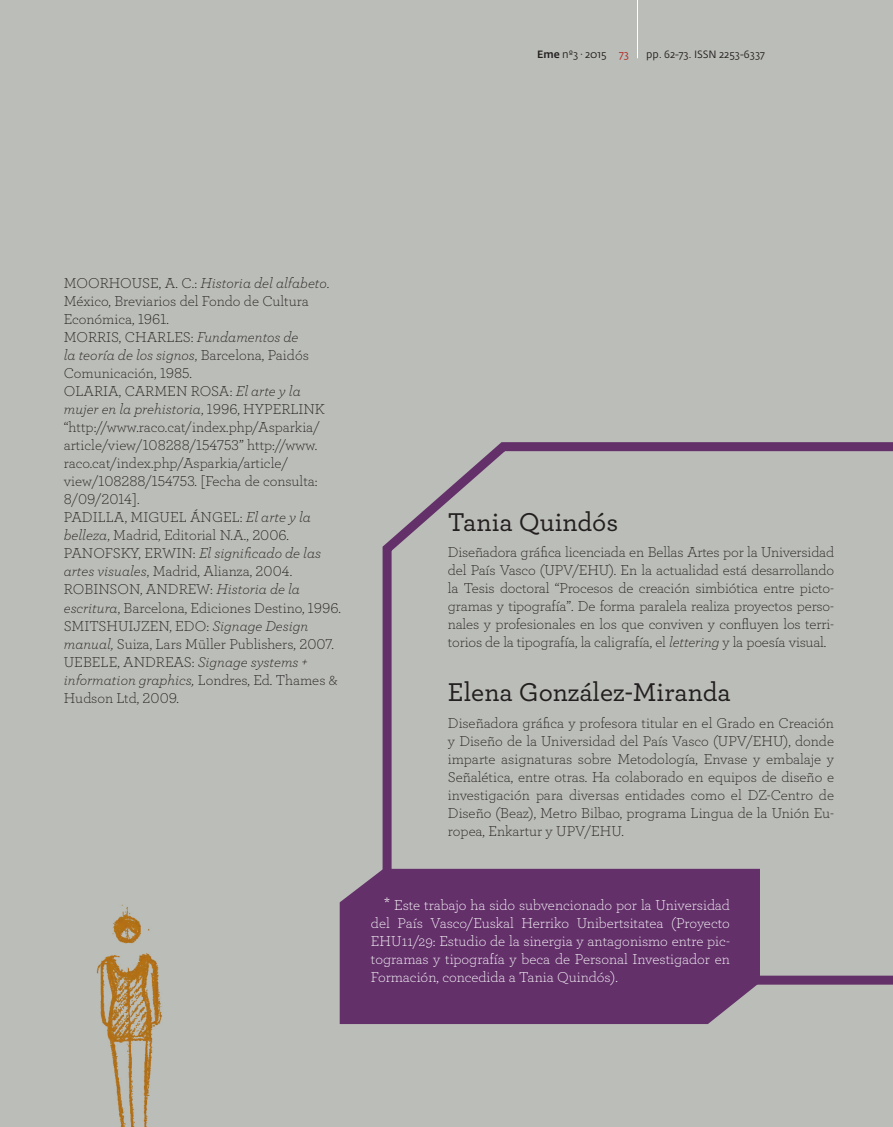
<style>
.page{position:relative;width:893px;height:1127px;background:#bbbdb8}
.page>*{position:absolute;margin:0;border:0;box-sizing:border-box;transform-origin:0 0}
.TEXTO_COMÚN_ART{font:500 27px "Archer";color:#231f20}
.TEXTO_COMÚN_ART-2{font:300 15px/18px "Archer";color:#231f20}
.TEXTO_COMÚN_ART-3{font:300 15px/18px "Archer";color:#fff;text-align:justify}
.t1{font:10.5px "Fedra Sans Pro";color:#231f20}
.t2{font:10.5px "Fedra Sans Pro";color:#b51e1b}
.s1{font-weight:500}
.s2{font-style:italic}
.s3{font-size:18px}
</style>
<div class="page">
<hr style="left:637px;top:0;width:1px;height:58px;background:#fff">
<svg style="left:382px;top:442px;width:511px;height:543px"></svg>
<div style="left:340px;top:869px;width:420px;height:155px;background:#63306a"></div>
<img style="left:96px;top:904px;width:66px;height:223px">
<p class="t1" style="left:537px;top:48px;width:71px"><span class="s1">Eme</span> nº3 · 2015</p>
<p class="t2" style="left:619px;top:48px;width:11px">73</p>
<p class="t1" style="left:646px;top:48px;width:120px">pp. 62-73. ISSN 2253-6337</p>
<p class="TEXTO_COMÚN_ART-2" style="left:64px;top:274px;width:267px">MOORHOUSE, A. C.: <span class="s2">Historia del alfabeto</span>.<br>México, Breviarios del Fondo de Cultura<br>Económica, 1961.</p>
<p class="TEXTO_COMÚN_ART-2" style="left:64px;top:328px;width:247px">MORRIS, CHARLES: <span class="s2">Fundamentos de la teoría de los signos</span>, Barcelona, Paidós<br>Comunicación, 1985.</p>
<p class="TEXTO_COMÚN_ART-2" style="left:64px;top:382px;width:263px">OLARIA, CARMEN ROSA: <span class="s2">El arte y la mujer en la prehistoria</span>, 1996, HYPERLINK “http://www.raco.cat/index.php/Asparkia/ article/view/108288/154753” http://www. raco.cat/index.php/Asparkia/article/ view/108288/154753. [Fecha de consulta:<br>8/09/2014].</p>
<p class="TEXTO_COMÚN_ART-2" style="left:64px;top:508px;width:249px">PADILLA, MIGUEL ÁNGEL: <span class="s2">El arte y la belleza</span>, Madrid, Editorial N.A., 2006.</p>
<p class="TEXTO_COMÚN_ART-2" style="left:64px;top:544px;width:259px">PANOFSKY, ERWIN: <span class="s2">El significado de las artes visuales</span>, Madrid, Alianza, 2004.</p>
<p class="TEXTO_COMÚN_ART-2" style="left:64px;top:580px;width:279px">ROBINSON, ANDREW: <span class="s2">Historia de la escritura</span>, Barcelona, Ediciones Destino, 1996.</p>
<p class="TEXTO_COMÚN_ART-2" style="left:64px;top:616px;width:272px">SMITSHUIJZEN, EDO: <span class="s2">Signage Design manual,</span> Suiza, Lars Müller Publishers, 2007.</p>
<p class="TEXTO_COMÚN_ART-2" style="left:64px;top:652px;width:275px">UEBELE, ANDREAS: <span class="s2">Signage systems + information graphics,</span> Londres, Ed. Thames &amp;<br>Hudson Ltd, 2009.</p>
<p class="TEXTO_COMÚN_ART" style="left:448px;top:502px;width:172px">Tania Quindós</p>
<p class="TEXTO_COMÚN_ART-2" style="left:448px;top:543px;width:388px;text-align:justify">Diseñadora gráfica licenciada en Bellas Artes por la Universidad del País Vasco (UPV/EHU). En la actualidad está desarrollando la Tesis doctoral “Procesos de creación simbiótica entre picto&shy;gramas y tipografía”. De forma paralela realiza proyectos perso&shy;nales y profesionales en los que conviven y confluyen los terri&shy;torios de la tipografía, la caligrafía, el <span class="s2">lettering</span> y la poesía visual.</p>
<p class="TEXTO_COMÚN_ART" style="left:448px;top:673px;width:284px">Elena González-Miranda</p>
<p class="TEXTO_COMÚN_ART-2" style="left:448px;top:713px;width:388px;text-align:justify">Diseñadora gráfica y profesora titular en el Grado en Creación y Diseño de la Universidad del País Vasco (UPV/EHU), donde imparte asignaturas sobre Metodología, Envase y embalaje y Señalética, entre otras. Ha colaborado en equipos de diseño e investigación para diversas entidades como el DZ-Centro de Diseño (Beaz), Metro Bilbao, programa Lingua de la Unión Eu&shy;ropea, Enkartur y UPV/EHU.</p>
<p class="TEXTO_COMÚN_ART-3" style="left:371px;top:895px;width:361px;text-indent:13px"><span class="s3">*</span> Este trabajo ha sido subvencionado por la Universidad del País Vasco/Euskal Herriko Unibertsitatea (Proyecto EHU11/29: Estudio de la sinergia y antagonismo entre pic&shy;togramas y tipografía y beca de Personal Investigador en Formación, concedida a Tania Quindós).</p>
</div>
